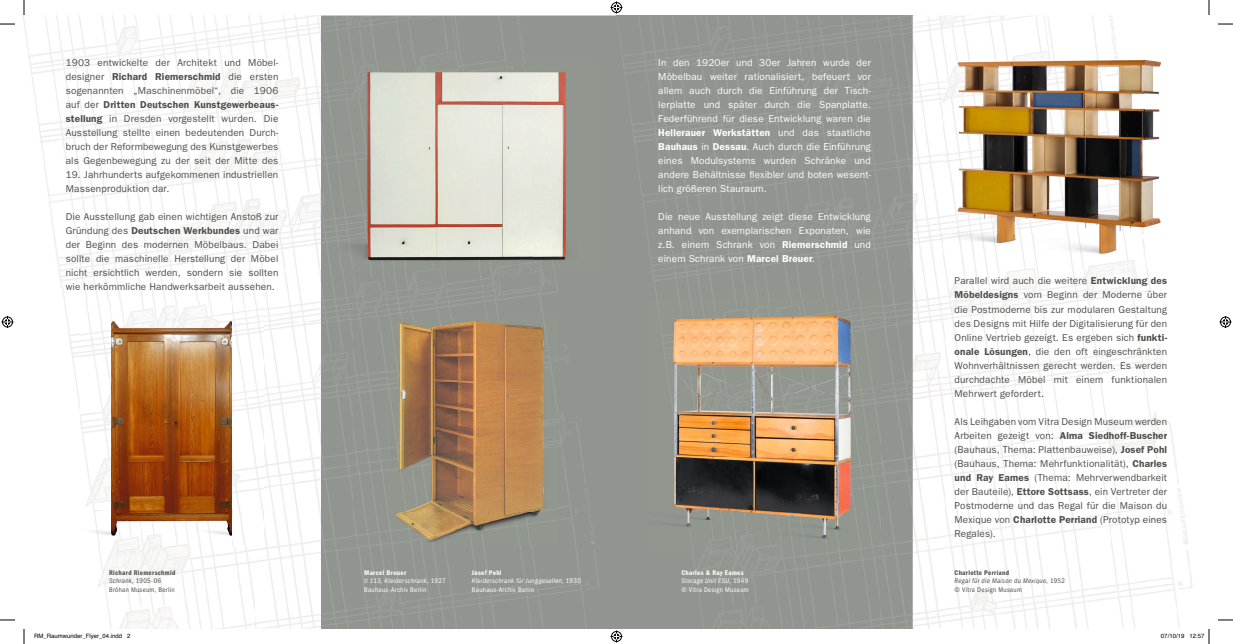
<style>
.page{position:relative;width:1233px;height:644px;background:#fff}
.page>*{position:absolute;margin:0;border:0;box-sizing:border-box;transform-origin:0 0}
.t1{font:10px/14px "ITC Franklin Gothic Std";letter-spacing:.015em;color:#4d4d4c;text-align:justify}
.t2{font:10px/14px "ITC Franklin Gothic Std";letter-spacing:.015em;color:#fff;text-align:justify}
.t3{font:condensed 7px/8.4px "ITC Franklin Gothic Std";letter-spacing:.045em;color:#fff}
.t4{font:italic condensed 7px/8.4px "ITC Franklin Gothic Std";letter-spacing:.04em;color:#fff}
.t5{font:italic condensed 7px/8.4px "ITC Franklin Gothic Std";letter-spacing:.04em;color:#4d4d4c}
.t6{font:7px "ITC Franklin Gothic Std Dm Cd";letter-spacing:.045em;color:#fff}
.t7{font:7px "ITC Franklin Gothic Std Dm Cd";letter-spacing:.045em;color:#4d4d4c}
.t8{font:condensed 7px/8.4px "ITC Franklin Gothic Std";letter-spacing:.04em;color:#4d4d4c}
.t9{font:6px "Helvetica";color:#000}
.s1{font-weight:600}
.s2{font-style:italic}
.s3{font-style:normal}
</style>
<div class="page">
<div style="left:616px;top:15px;width:297px;height:307px;background:#91958f"></div>
<img style="left:880px;top:322px;width:33px;height:306px">
<div style="left:649px;top:552px;width:231px;height:76px;background:#91958f"></div>
<div style="left:321px;top:15px;width:295px;height:68px;background:#91958f"></div>
<img style="left:321px;top:83px;width:32px;height:545px">
<div style="left:353px;top:322px;width:66px;height:306px;background:#91958f"></div>
<div style="left:551px;top:322px;width:33px;height:306px;background:#91958f"></div>
<div style="left:419px;top:544px;width:132px;height:84px;background:#91958f"></div>
<img style="left:95px;top:287px;width:81px;height:14px">
<img style="left:320px;top:15px;width:1px;height:613px">
<img style="left:943px;top:37px;width:218px;height:230px">
<img style="left:649px;top:299px;width:231px;height:253px">
<img style="left:340px;top:62px;width:257px;height:207px">
<img style="left:387px;top:317px;width:171px;height:227px">
<img style="left:81px;top:301px;width:182px;height:244px">
<svg style="left:0;top:23px;width:15px;height:2px"></svg>
<svg style="left:1218px;top:23px;width:15px;height:2px"></svg>
<svg style="left:0;top:619px;width:15px;height:1px"></svg>
<svg style="left:1218px;top:619px;width:15px;height:1px"></svg>
<svg style="left:23px;top:0;width:2px;height:15px"></svg>
<svg style="left:23px;top:629px;width:2px;height:14px"></svg>
<svg style="left:1208px;top:0;width:2px;height:15px"></svg>
<svg style="left:610px;top:2px;width:12px;height:12px"></svg>
<svg style="left:610px;top:630px;width:12px;height:12px"></svg>
<svg style="left:2px;top:316px;width:12px;height:12px"></svg>
<svg style="left:1219px;top:316px;width:12px;height:12px"></svg>
<svg style="left:1208px;top:629px;width:2px;height:14px"></svg>
<svg style="left:750px;top:171px;width:4px;height:7px"></svg>
<p class="t1" style="left:66px;top:56px;width:214px">1903 entwickelte der Architekt und Möbel&shy;designer <span class="s1">Richard Riemerschmid</span> die ersten sogenannten „Maschinenmöbel“, die 1906 auf der <span class="s1">Dritten Deutschen Kunstgewerbeaus&shy;stellung</span> in Dresden vorgestellt wurden. Die Ausstellung stellte einen bedeutenden Durch&shy;bruch der Reformbewegung des Kunstgewerbes als Gegenbewegung zu der seit der Mitte des</p>
<p class="t1" style="left:66px;top:168px;width:214px">19. Jahrhunderts aufgekommenen industriellen<br>Massenproduktion dar.</p>
<p class="t1" style="left:66px;top:210px;width:214px">Die Ausstellung gab einen wichtigen Anstoß zur Gründung des <span class="s1">Deutschen Werkbundes</span> und war der Beginn des modernen Möbelbaus. Dabei sollte die maschinelle Herstellung der Möbel nicht ersichtlich werden, sondern sie sollten wie herkömmliche Handwerksarbeit aussehen.</p>
<p class="t7" style="left:109px;top:568px;width:68px">Richard Riemerschmid</p>
<p class="t8" style="left:109px;top:576px;width:67px"><span class="s2">Schrank,</span> 1905-06<br>Bröhan Museum, Berlin</p>
<p class="t2" style="left:658px;top:56px;width:214px">In den 1920er und 30er Jahren wurde der Möbelbau weiter rationalisiert, befeuert vor allem auch durch die Einführung der Tisch&shy;lerplatte und später durch die Spanplatte.<br>Federführend für diese Entwicklung waren die <span class="s1">Hellerauer Werkstätten</span> und das staatliche <span class="s1">Bauhaus</span> in <span class="s1">Dessau</span>. Auch durch die Einführung eines Modulsystems wurden Schränke und andere Behältnisse exibler und boten wesent&shy;lich größeren Stauraum.</p>
<p class="t2" style="left:658px;top:210px;width:214px">Die neue Ausstellung zeigt diese Entwicklung anhand von exemplarischen Exponaten, wie z.B. einem Schrank von <span class="s1">Riemerschmid</span> und einem Schrank von <span class="s1">Marcel Breuer</span>.</p>
<p class="t6" style="left:364px;top:568px;width:44px">Marcel Breuer</p>
<p class="t3" style="left:364px;top:576px;width:83px"><span class="s2">ti 113, Kleiderschrank,</span> 1927<br>Bauhaus-Archiv Berlin</p>
<p class="t6" style="left:472px;top:568px;width:31px">Josef Pohl</p>
<p class="t4" style="left:472px;top:576px;width:111px">Kleiderschrank für Junggesellen, <span class="s3">1930<br>Bauhaus-Archiv Berlin</span></p>
<p class="t6" style="left:681px;top:568px;width:64px">Charles &amp; Ray Eames</p>
<p class="t3" style="left:681px;top:576px;width:69px"><span class="s2">Storage Unit ESU,</span> 1949 © Vitra Design Museum</p>
<p class="t1" style="left:954px;top:274px;width:214px">Parallel wird auch die weitere <span class="s1">Entwicklung des Möbeldesigns</span> vom Beginn der Moderne über die Postmoderne bis zur modularen Gestaltung des Designs mit Hilfe der Digitalisierung für den Online Vertrieb gezeigt. Es ergeben sich <span class="s1">funkti&shy;onale Lösungen</span>, die den oft eingeschränkten Wohnverhältnissen gerecht werden. Es werden durchdachte Möbel mit einem funktionalen Mehrwert gefordert.</p>
<p class="t1" style="left:954px;top:414px;width:214px">Als Leihgaben vom Vitra Design Museum werden Arbeiten gezeigt von: <span class="s1">Alma Siedhoff-Buscher </span>(Bauhaus, Thema: Plattenbauweise), <span class="s1">Josef Pohl </span>(Bauhaus, Thema: Mehrfunktionalität), <span class="s1">Charles und Ray Eames</span> (Thema: Mehrverwendbarkeit der Bauteile), <span class="s1">Ettore Sottsass</span>, ein Vertreter der Postmoderne und das Regal für die Maison du Mexique von <span class="s1">Charlotte Perriand</span> (Prototyp eines Regales).</p>
<p class="t7" style="left:954px;top:568px;width:56px">Charlotte Perriand</p>
<p class="t5" style="left:954px;top:576px;width:112px">Regal für die Maison du Mexique, <span class="s3">1952 © Vitra Design Museum</span></p>
<p class="t9" style="left:34px;top:631px;width:98px">RM_Raumwunder_Flyer_04.indd 2</p>
<p class="t9" style="left:1161px;top:631px;width:45px">07/10/19 12:57</p>
</div>
